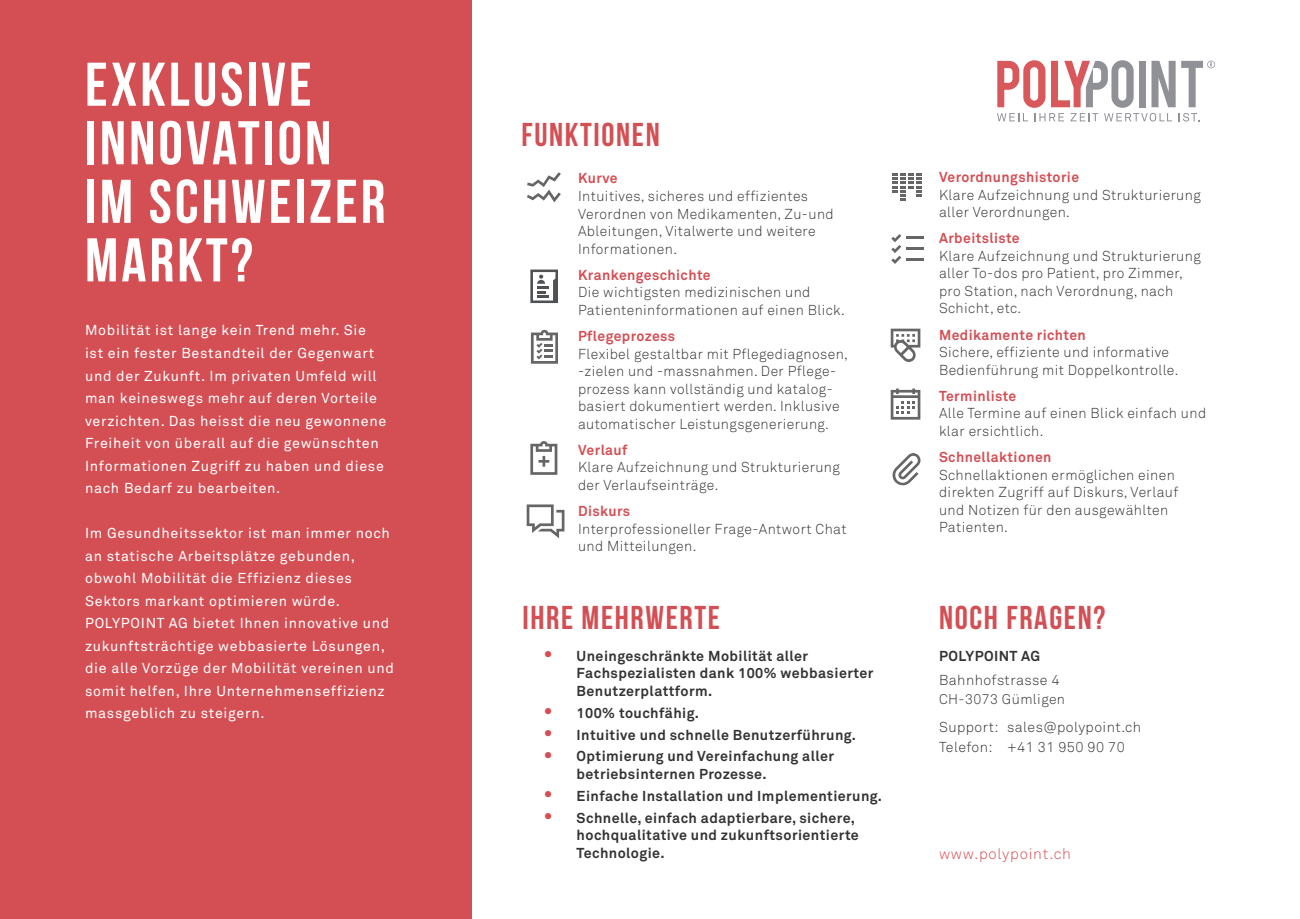
<style>
.page{position:relative;width:1300px;height:919px;background:#fff}
.page>*{position:absolute;margin:0;border:0;box-sizing:border-box;transform-origin:0 0}
.t1{font:61.5px/58.5px "Bebas Neue";letter-spacing:.05em;color:#fff}
.t2{font:33px "Bebas Neue";letter-spacing:.05em;color:#d44f54}
.t3{font:300 15px "Akkurat Std";letter-spacing:.05em;color:#d44f54}
.t4{font:300 14.25px/17.5px "Akkurat Std";letter-spacing:.03em;color:#333}
.t5{font:14.25px/22.5px "Akkurat Std";letter-spacing:.05em;color:#fff}
.t6{font:700 14.25px/17.5px "Akkurat Std";letter-spacing:.03em;color:#333}
.t7{font:300 13.95px "Akkurat Std";letter-spacing:.03em;color:#333}
.s1{font-weight:700;color:#d44f54}
.s2{font-weight:300;font-size:27px;color:#d44f54}
</style>
<div class="page">
<div style="left:0;top:0;width:472px;height:918px;background:#d44f54"></div>
<svg style="left:527px;top:172px;width:34px;height:30px"></svg>
<svg style="left:530px;top:441px;width:27px;height:33px"></svg>
<svg style="left:527px;top:504px;width:37px;height:34px"></svg>
<svg style="left:891px;top:234px;width:32px;height:30px"></svg>
<svg style="left:891px;top:328px;width:29px;height:34px"></svg>
<svg style="left:891px;top:388px;width:29px;height:31px"></svg>
<svg style="left:997px;top:60px;width:218px;height:61px"></svg>
<svg style="left:892px;top:173px;width:30px;height:27px"></svg>
<svg style="left:530px;top:269px;width:28px;height:34px"></svg>
<svg style="left:892px;top:453px;width:28px;height:32px"></svg>
<svg style="left:531px;top:330px;width:27px;height:33px"></svg>
<p class="t1" style="left:85px;top:54px;width:302px">EXKLUSIVE<br>INNOVATION<br>IM SCHWEIZER<br>MARKT?</p>
<p class="t5" style="left:85px;top:319px;width:303px">Mobilität ist lange kein Trend mehr. Sie ist ein fester Bestandteil der Gegenwart und der Zukunft. Im privaten Umfeld will man keineswegs mehr auf deren Vorteile verzichten. Das heisst die neu gewonnene Freiheit von überall auf die gewünschten Informationen Zugriff zu haben und diese nach Bedarf zu bearbeiten.</p>
<p class="t5" style="left:85px;top:522px;width:306px">Im Gesundheitssektor ist man immer noch an statische Arbeitsplätze gebunden, obwohl Mobilität die Effizienz dieses Sektors markant optimieren würde.</p>
<p class="t5" style="left:85px;top:612px;width:310px">POLYPOINT AG bietet Ihnen innovative und zukunftsträchtige webbasierte Lösungen, die alle Vorzüge der Mobilität vereinen und somit helfen, Ihre Unternehmenseffizienz massgeblich zu steigern.</p>
<p class="t2" style="left:521px;top:116px;width:140px">FUNKTIONEN</p>
<p class="t4" style="left:578px;top:169px;width:257px"><span class="s1">Kurve<br></span>Intuitives, sicheres und effizientes<br>Verordnen von Medikamenten, Zu-und<br>Ableitungen, Vitalwerte und weitere<br>Informationen.</p>
<p class="t4" style="left:578px;top:266px;width:268px"><span class="s1">Krankengeschichte<br></span>Die wichtigsten medizinischen und<br>Patienteninformationen auf einen Blick.</p>
<p class="t4" style="left:578px;top:327px;width:271px"><span class="s1">Pflegeprozess<br></span>Flexibel gestaltbar mit Pflegediagnosen, -zielen und -massnahmen. Der Pflege&shy;prozess kann vollständig und katalog&shy;basiert dokumentiert werden. Inklusive automatischer Leistungsgenerierung.</p>
<p class="t4" style="left:578px;top:441px;width:263px"><span class="s1">Verlauf<br></span>Klare Aufzeichnung und Strukturierung der Verlaufseinträge.</p>
<p class="t4" style="left:578px;top:502px;width:270px"><span class="s1">Diskurs<br></span>Interprofessioneller Frage-Antwort Chat und Mitteilungen.</p>
<p class="t4" style="left:939px;top:168px;width:263px"><span class="s1">Verordnungshistorie<br></span>Klare Aufzeichnung und Strukturierung aller Verordnungen.</p>
<p class="t4" style="left:939px;top:229px;width:263px"><span class="s1">Arbeitsliste<br></span>Klare Aufzeichnung und Strukturierung aller To-dos pro Patient, pro Zimmer, pro Station, nach Verordnung, nach<br>Schicht, etc.</p>
<p class="t4" style="left:939px;top:325px;width:241px"><span class="s1">Medikamente richten<br></span>Sichere, effiziente und informative<br>Bedienführung mit Doppelkontrolle.</p>
<p class="t4" style="left:939px;top:387px;width:269px"><span class="s1">Terminliste<br></span>Alle Termine auf einen Blick einfach und klar ersichtlich.</p>
<p class="t4" style="left:939px;top:448px;width:241px"><span class="s1">Schnellaktionen<br></span>Schnellaktionen ermöglichen einen direkten Zugriff auf Diskurs, Verlauf und Notizen für den ausgewählten<br>Patienten.</p>
<p class="t2" style="left:522px;top:599px;width:199px">IHRE MEHRWERTE</p>
<p class="t2" style="left:939px;top:599px;width:168px">NOCH FRAGEN?</p>
<p class="t6" style="left:577px;top:646px;width:298px;text-indent:-34px"><span class="s2">•</span> Uneingeschränkte Mobilität aller<br>Fachspezialisten dank 100% webbasierter<br>Benutzerplattform.</p>
<p class="t6" style="left:543px;top:703px;width:158px"><span class="s2">•</span> 100% touchfähig.</p>
<p class="t6" style="left:543px;top:725px;width:315px"><span class="s2">•</span> Intuitive und schnelle Benutzerführung.</p>
<p class="t6" style="left:577px;top:747px;width:259px;text-indent:-34px"><span class="s2">•</span> Optimierung und Vereinfachung aller betriebsinternen Prozesse.</p>
<p class="t6" style="left:543px;top:786px;width:341px"><span class="s2">•</span> Einfache Installation und Implementierung.</p>
<p class="t6" style="left:577px;top:808px;width:284px;text-indent:-34px"><span class="s2">•</span> Schnelle, einfach adaptierbare, sichere, hochqualitative und zukunftsorientierte<br>Technologie.</p>
<p class="t6" style="left:939px;top:646px;width:103px">POLYPOINT AG</p>
<p class="t4" style="left:939px;top:670px;width:122px">Bahnhofstrasse 4</p>
<p class="t7" style="left:939px;top:690px;width:128px">CH-3073 Gümligen</p>
<p class="t4" style="left:939px;top:717px;width:204px;line-height:19.5px">Support: sales@polypoint.ch<br>Telefon: +41 31 950 90 70</p>
<p class="t3" style="left:939px;top:844px;width:133px">www.polypoint.ch</p>
</div>
